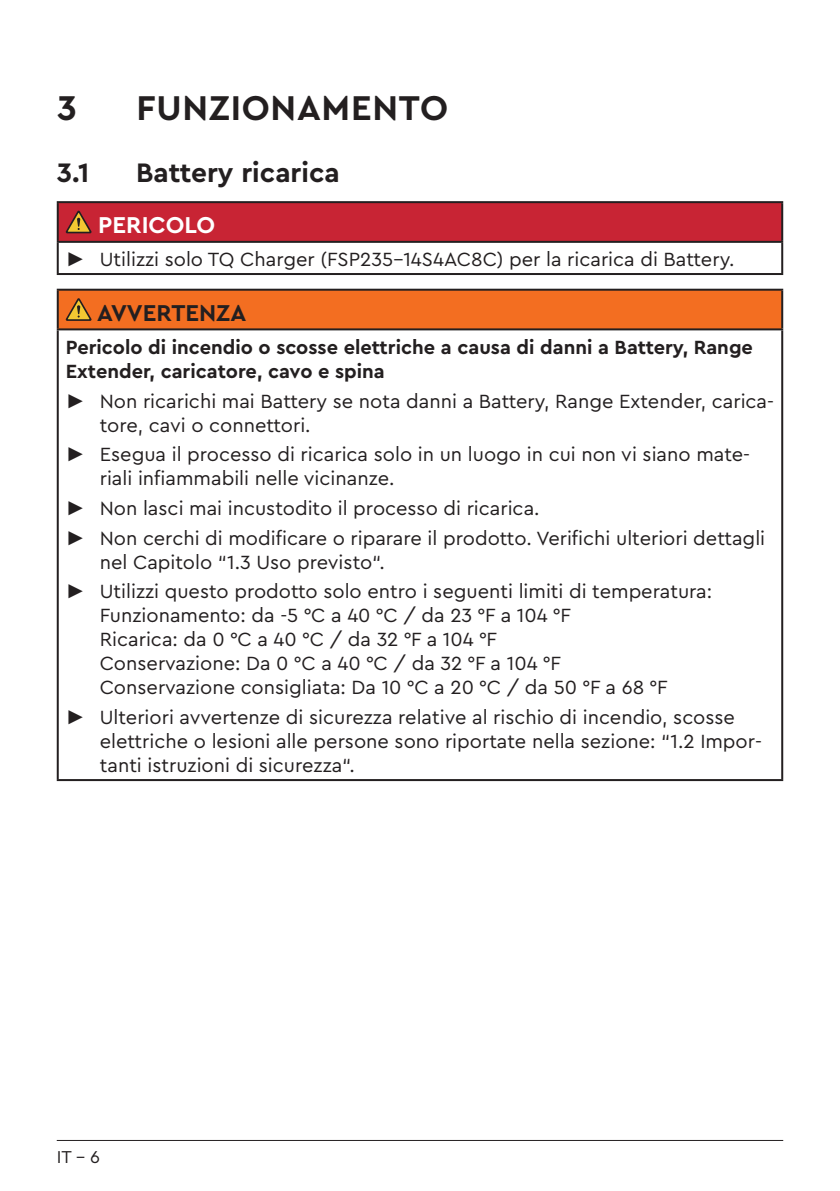
<style>
.page{position:relative;width:840px;height:1191px;background:#fff}
.page>*{position:absolute;margin:0;border:0;box-sizing:border-box;transform-origin:0 0}
.t1{font:700 36px "TQPRO";letter-spacing:.02em;color:#231f20}
.t2{font:700 28px "TQPRO";color:#231f20}
.t3{font:700 24px "TQPRO";color:#231f20}
.t4{font:700 24px "TQPRO";color:#fff}
.t5{font:20px/24px "TQPRO";color:#231f20}
.t6{font:700 20px/24px "TQPRO";color:#231f20}
.t7{font:18px "TQPRO";color:#231f20}
.s1{font-family:"Arial"}
</style>
<div class="page">
<hr style="left:57px;top:1140px;width:725px;height:1px;background:#231f20">
<div style="left:58px;top:202px;width:723px;height:40px;background:#c82434"></div>
<hr style="left:57px;top:201px;width:725px;height:2px;background:#231f20">
<hr style="left:57px;top:203px;width:2px;height:38px;background:#231f20">
<hr style="left:780px;top:203px;width:2px;height:38px;background:#231f20">
<hr style="left:57px;top:241px;width:725px;height:2px;background:#231f20">
<hr style="left:57px;top:243px;width:2px;height:30px;background:#231f20">
<hr style="left:780px;top:243px;width:2px;height:30px;background:#231f20">
<hr style="left:57px;top:273px;width:725px;height:2px;background:#231f20">
<svg style="left:66px;top:211px;width:25px;height:22px"></svg>
<div style="left:58px;top:290px;width:723px;height:39px;background:#f36e21"></div>
<hr style="left:57px;top:289px;width:725px;height:2px;background:#231f20">
<hr style="left:57px;top:291px;width:2px;height:37px;background:#231f20">
<hr style="left:780px;top:291px;width:2px;height:37px;background:#231f20">
<hr style="left:57px;top:328px;width:725px;height:2px;background:#231f20">
<hr style="left:57px;top:330px;width:2px;height:449px;background:#231f20">
<hr style="left:780px;top:330px;width:2px;height:449px;background:#231f20">
<hr style="left:57px;top:779px;width:725px;height:2px;background:#231f20">
<svg style="left:66px;top:298px;width:25px;height:23px"></svg>
<h1 class="t1" style="left:57px;top:84px;width:21px">3</h1>
<h1 class="t1" style="left:136px;top:84px;width:313px">FUNZIONAMENTO</h1>
<h2 class="t2" style="left:57px;top:154px;width:34px">3.1</h2>
<h2 class="t2" style="left:136px;top:154px;width:205px">Battery ricarica</h2>
<p class="t4" style="left:98px;top:209px;width:118px">PERICOLO</p>
<p class="t5" style="left:66px;top:246px;width:669px"><span class="s1">►</span> Utilizzi solo TQ Charger (FSP235-14S4AC8C) per la ricarica di Battery.</p>
<p class="t3" style="left:97px;top:297px;width:151px">AVVERTENZA</p>
<p class="t6" style="left:66px;top:334px;width:688px">Pericolo di incendio o scosse elettriche a causa di danni a Battery, Range<br>Extender, caricatore, cavo e spina</p>
<p class="t5" style="left:100px;top:388px;width:675px;text-indent:-34px"><span class="s1">►</span> Non ricarichi mai Battery se nota danni a Battery, Range Extender, carica&shy;tore, cavi o connettori.</p>
<p class="t5" style="left:100px;top:442px;width:651px;text-indent:-34px"><span class="s1">►</span> Esegua il processo di ricarica solo in un luogo in cui non vi siano mate&shy;riali infiammabili nelle vicinanze.</p>
<p class="t5" style="left:66px;top:492px;width:700px;line-height:29.6px"><span class="s1">►</span> Non lasci mai incustodito il processo di ricarica.<br><span class="s1">►</span> Non cerchi di modificare o riparare il prodotto. Verifichi ulteriori dettagli</p>
<p class="t5" style="left:66px;top:546px;width:647px;line-height:29.6px;text-indent:34px">nel Capitolo “1.3 Uso previsto“.<br><span class="s1">►</span> Utilizzi questo prodotto solo entro i seguenti limiti di temperatura:</p>
<p class="t5" style="left:100px;top:603px;width:569px">Funzionamento: da -5 °C a 40 °C / da 23 °F a 104 °F<br>Ricarica: da 0 °C a 40 °C / da 32 °F a 104 °F<br>Conservazione: Da 0 °C a 40 °C / da 32 °F a 104 °F Conservazione consigliata: Da 10 °C a 20 °C / da 50 °F a 68 °F</p>
<p class="t5" style="left:100px;top:704px;width:663px;text-indent:-34px"><span class="s1">►</span> Ulteriori avvertenze di sicurezza relative al rischio di incendio, scosse elettriche o lesioni alle persone sono riportate nella sezione: “1.2 Impor&shy;tanti istruzioni di sicurezza“.</p>
<p class="t7" style="left:57px;top:1144px;width:45px">IT - 6</p>
</div>
